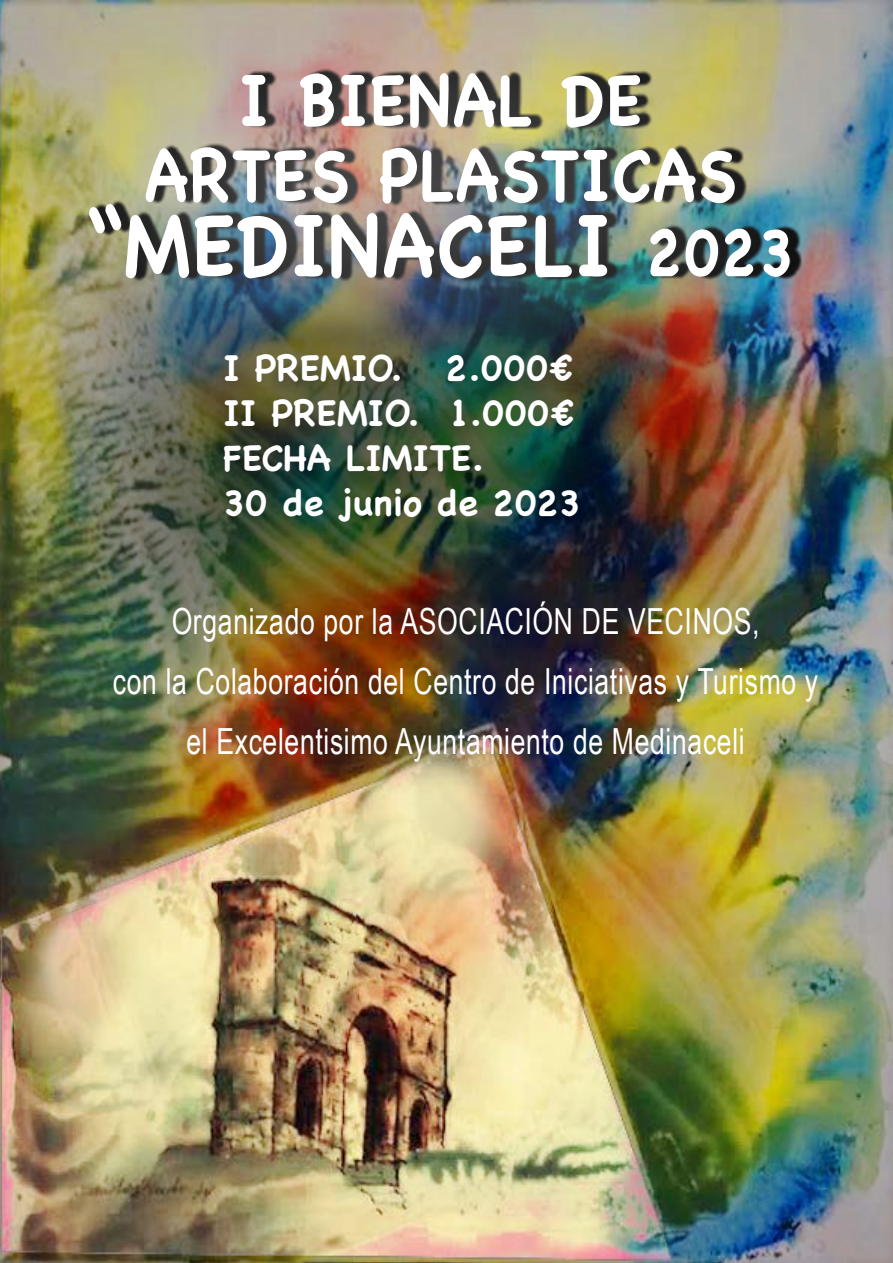
<style>
.page{position:relative;width:893px;height:1263px;background:#fff}
.page>*{position:absolute;margin:0;border:0;box-sizing:border-box;transform-origin:0 0}
.t1{font:700 86.4px "Chalkboard SE";letter-spacing:.02em;color:#fff;scale:.9 1}
.t2{font:700 72px/75px "Chalkboard SE";letter-spacing:.02em;color:#fff;text-align:center;scale:.9 1}
.t3{font:36px/60px "Arial Narrow";letter-spacing:.02em;color:#fff;text-align:center;scale:.9 1}
.t4{font:700 36px/45px "Chalkboard SE";color:#fff}
.s1{font-size:65.55px}
</style>
<div class="page">
<img style="left:0;top:467px;width:893px;height:796px">
<div style="left:42px;top:172px;width:719px;height:532px;background:#000;opacity:.92"></div>
<img style="left:0;top:0;width:893px;height:467px">
<h2 class="t2" style="left:145px;top:62px;width:659px">I BIENAL DE<br>ARTES PLASTICAS</h2>
<h1 class="t1" style="left:87px;top:194px;width:788px">“MEDINACELI <span class="s1">2023</span></h1>
<p class="t4" style="left:223px;top:345px;width:359px">I PREMIO. 2.000€<br>II PREMIO. 1.000€<br>FECHA LIMITE.<br>30 de junio de 2023</p>
<p class="t3" style="left:113px;top:590px;width:785px">Organizado por la ASOCIACIÓN DE VECINOS,<br>con la Colaboración del Centro de Iniciativas y Turismo y el Excelentisimo Ayuntamiento de Medinaceli</p>
</div>
